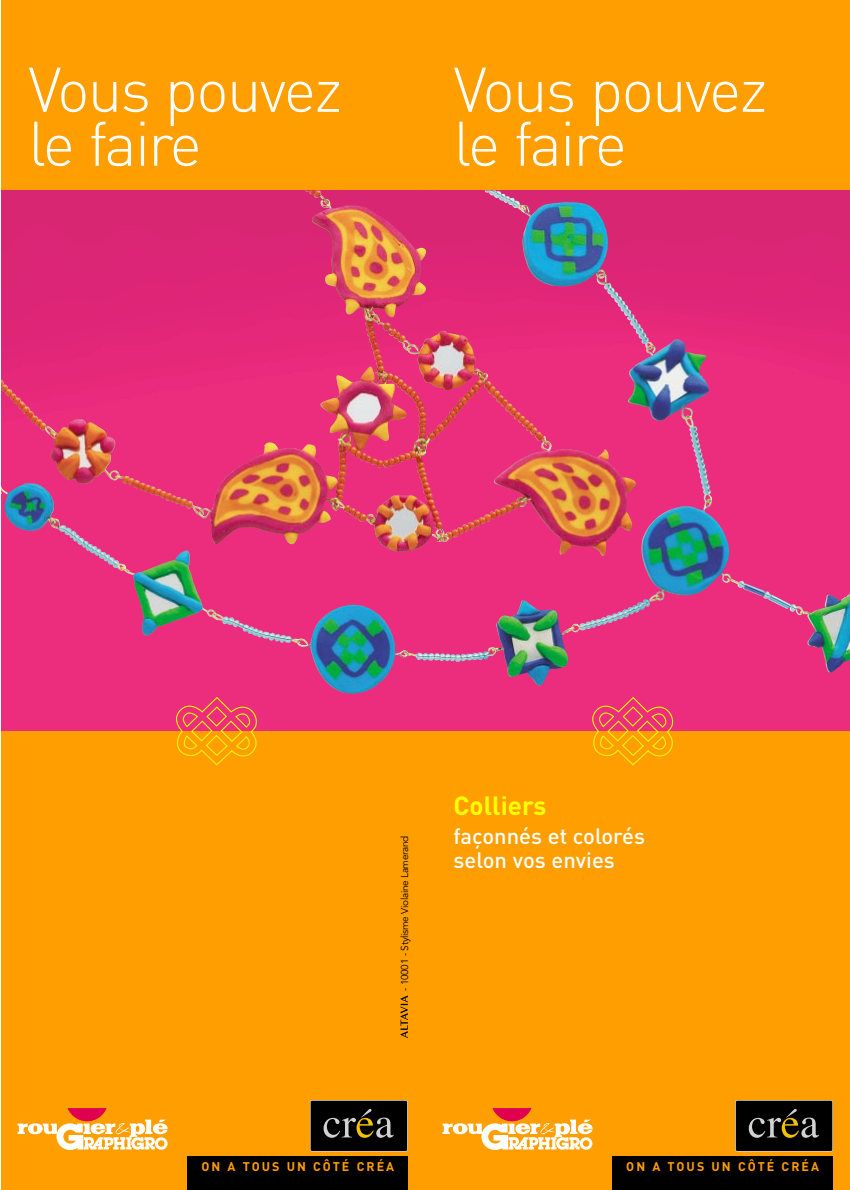
<style>
.page{position:relative;width:850px;height:1190px;background:#fff}
.page>*{position:absolute;margin:0;border:0;box-sizing:border-box;transform-origin:0 0}
.t1{font:300 62px/54px "DIN";letter-spacing:-.03em;color:#fff}
.t2{font:700 26px "DIN";color:#ff0}
.t3{font:500 22px/23.6px "DIN";color:#fff}
.t4{font:700 12.4px "DIN";letter-spacing:.165em;color:#ff9e00}
.t5{font:10px "Avenir";letter-spacing:-.035em;color:#000}
</style>
<div class="page">
<div style="left:1px;top:0;width:849px;height:495px;background:#ff9e00"></div>
<img style="left:1px;top:190px;width:849px;height:542px">
<img style="left:90px;top:551px;width:760px;height:147px">
<div style="left:1px;top:732px;width:849px;height:458px;background:#ff9e00"></div>
<svg style="left:401px;top:996px;width:7px;height:42px"></svg>
<svg style="left:592px;top:685px;width:81px;height:80px"></svg>
<svg style="left:176px;top:685px;width:81px;height:80px"></svg>
<svg style="left:442px;top:1108px;width:151px;height:42px"></svg>
<div style="left:735px;top:1100px;width:98px;height:52px;border:1px solid #d2d2d2"></div>
<div style="left:736px;top:1101px;width:96px;height:50px;background:#000"></div>
<svg style="left:749px;top:1109px;width:70px;height:29px"></svg>
<div style="left:612px;top:1156px;width:221px;height:34px;background:#000"></div>
<svg style="left:18px;top:1108px;width:150px;height:42px"></svg>
<div style="left:310px;top:1100px;width:98px;height:52px;border:1px solid #d2d2d2"></div>
<div style="left:311px;top:1101px;width:96px;height:50px;background:#000"></div>
<svg style="left:324px;top:1109px;width:70px;height:29px"></svg>
<div style="left:187px;top:1156px;width:221px;height:34px;background:#000"></div>
<p class="t1" style="left:28px;top:70px;width:315px">Vous pouvez le faire</p>
<p class="t1" style="left:454px;top:70px;width:315px">Vous pouvez le faire</p>
<p class="t5" style="left:401px;top:991px;width:156px;rotate:-90deg">- 10001 - Stylisme Violaine Lamerand</p>
<p class="t2" style="left:454px;top:796px;width:95px">Colliers</p>
<p class="t3" style="left:454px;top:827px;width:193px">façonnés et colorés selon vos envies</p>
<p class="t4" style="left:201px;top:1162px;width:194px">ON A TOUS UN CÔTÉ CRÉA</p>
<p class="t4" style="left:626px;top:1162px;width:194px">ON A TOUS UN CÔTÉ CRÉA</p>
</div>
